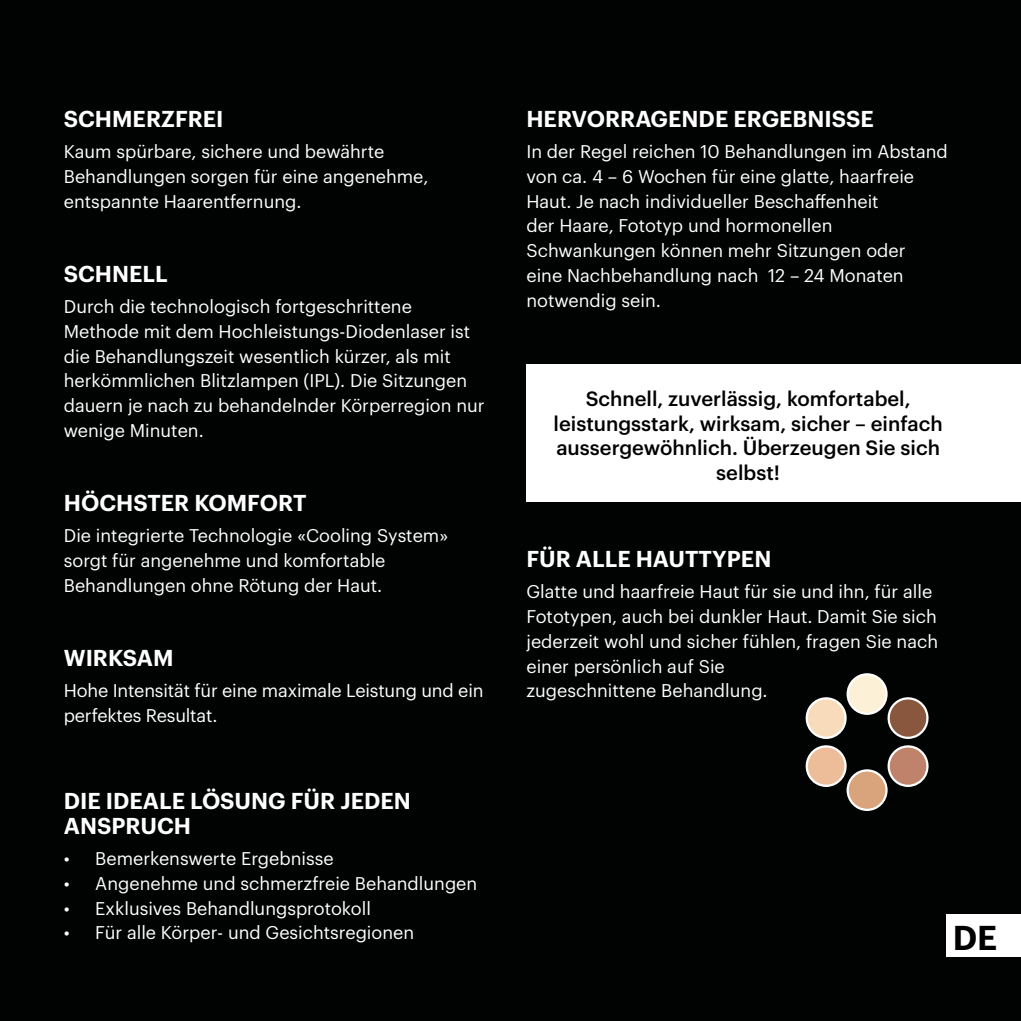
<style>
.page{position:relative;width:1021px;height:1021px;background:#fff}
.page>*{position:absolute;margin:0;border:0;box-sizing:border-box;transform-origin:0 0}
.t1{font:600 33.75px "Graphik";color:#000}
.t2{font:600 22.5px/24.8px "Graphik";color:#fff}
.t3{font:500 20.25px/24.8px "Graphik";color:#000;text-align:center}
.t4{font:18px/24.8px "Graphik";color:#fff}
</style>
<div class="page">
<div style="left:0;top:0;width:1020px;height:1020px;background:#010202"></div>
<div style="left:946px;top:914px;width:74px;height:43px;background:#fff"></div>
<div style="left:847px;top:674px;width:39px;height:39px;background:#fcf0d7;border-radius:50%"></div>
<div style="left:846px;top:673px;width:41px;height:42px;border:2px solid #fff;border-radius:50%"></div>
<svg style="left:805px;top:695px;width:46px;height:92px"></svg>
<div style="left:847px;top:770px;width:39px;height:39px;background:#d9a47b;border-radius:50%"></div>
<div style="left:846px;top:769px;width:41px;height:42px;border:2px solid #fff;border-radius:50%"></div>
<svg style="left:882px;top:695px;width:47px;height:93px"></svg>
<div style="left:526px;top:364px;width:494px;height:137px;background:#fff"></div>
<p class="t2" style="left:64px;top:104px;width:161px">SCHMERZFREI</p>
<p class="t4" style="left:64px;top:138px;width:366px">Kaum spürbare, sichere und bewährte<br>Behandlungen sorgen für eine angenehme, entspannte Haarentfernung.</p>
<p class="t2" style="left:64px;top:259px;width:105px">SCHNELL</p>
<p class="t4" style="left:64px;top:293px;width:422px">Durch die technologisch fortgeschrittene Methode mit dem Hochleistungs-Diodenlaser ist die Behandlungszeit wesentlich kürzer, als mit herkömmlichen Blitzlampen (IPL). Die Sitzungen dauern je nach zu behandelnder Körperregion nur wenige Minuten.</p>
<p class="t2" style="left:64px;top:488px;width:244px">HÖCHSTER KOMFORT</p>
<p class="t4" style="left:64px;top:522px;width:386px">Die integrierte Technologie «Cooling System» sorgt für angenehme und komfortable<br>Behandlungen ohne Rötung der Haut.</p>
<p class="t2" style="left:64px;top:643px;width:111px">WIRKSAM</p>
<p class="t4" style="left:64px;top:677px;width:421px">Hohe Intensität für eine maximale Leistung und ein perfektes Resultat.</p>
<p class="t2" style="left:64px;top:786px;width:348px">DIE IDEALE LÖSUNG FÜR JEDEN<br>ANSPRUCH</p>
<p class="t4" style="left:64px;top:844px;width:271px">• Bemerkenswerte Ergebnisse</p>
<p class="t4" style="left:64px;top:869px;width:415px">• Angenehme und schmerzfreie Behandlungen</p>
<p class="t4" style="left:64px;top:894px;width:309px">• Exklusives Behandlungsprotokoll</p>
<p class="t4" style="left:64px;top:918px;width:352px">• Für alle Körper- und Gesichtsregionen</p>
<p class="t2" style="left:526px;top:104px;width:349px">HERVORRAGENDE ERGEBNISSE</p>
<p class="t4" style="left:526px;top:138px;width:423px">In der Regel reichen 10 Behandlungen im Abstand von ca. 4 – 6 Wochen für eine glatte, haarfreie Haut. Je nach individueller Beschaffenheit<br>der Haare, Fototyp und hormonellen Schwankungen können mehr Sitzungen oder<br>eine Nachbehandlung nach 12 – 24 Monaten notwendig sein.</p>
<p class="t3" style="left:553px;top:384px;width:390px">Schnell, zuverlässig, komfortabel, leistungsstark, wirksam, sicher – einfach aussergewöhnlich. Überzeugen Sie sich selbst!</p>
<p class="t2" style="left:526px;top:544px;width:246px">FÜR ALLE HAUTTYPEN</p>
<p class="t4" style="left:526px;top:578px;width:413px">Glatte und haarfreie Haut für sie und ihn, für alle Fototypen, auch bei dunkler Haut. Damit Sie sich jederzeit wohl und sicher fühlen, fragen Sie nach einer persönlich auf Sie<br>zugeschnittene Behandlung.</p>
<h1 class="t1" style="left:952px;top:911px;width:46px">DE</h1>
</div>
